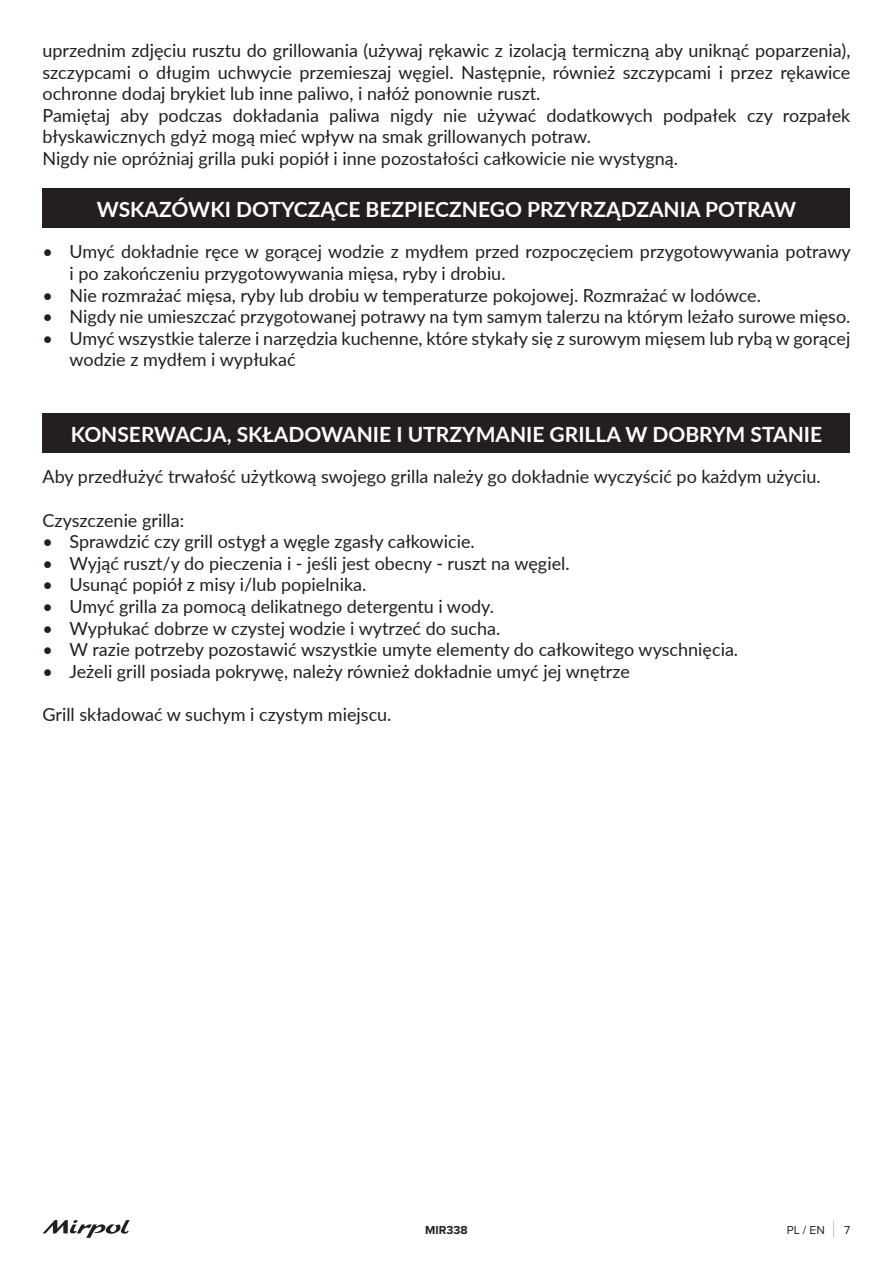
<style>
.page{position:relative;width:893px;height:1263px;background:#fff}
.page>*{position:absolute;margin:0;border:0;box-sizing:border-box;transform-origin:0 0}
.t1{font:700 21px "Lato";color:#fff}
.t2{font:18px/21.6px "Lato";color:#231f20}
.t3{font:700 12px "Proxima Nova";color:#231f20}
.t4{font:12px "Proxima Nova";color:#231f20}
</style>
<div class="page">
<svg style="left:833px;top:1220px;width:1px;height:17px"></svg>
<svg style="left:43px;top:1220px;width:87px;height:17px"></svg>
<div style="left:43px;top:189px;width:807px;height:39px;background:#231f20"></div>
<div style="left:43px;top:414px;width:807px;height:39px;background:#231f20"></div>
<p class="t2" style="left:43px;top:39px;width:809px">uprzednim zdjęciu rusztu do grillowania (używaj rękawic z izolacją termiczną aby uniknąć poparzenia), szczypcami o długim uchwycie przemieszaj węgiel. Następnie, również szczypcami i przez rękawice ochronne dodaj brykiet lub inne paliwo, i nałóż ponownie ruszt.<br>Pamiętaj aby podczas dokładania paliwa nigdy nie używać dodatkowych podpałek czy rozpałek błyskawicznych gdyż mogą mieć wpływ na smak grillowanych potraw.<br>Nigdy nie opróżniaj grilla puki popiół i inne pozostałości całkowicie nie wystygną.</p>
<p class="t1" style="left:97px;top:194px;width:701px">WSKAZÓWKI DOTYCZĄCE BEZPIECZNEGO PRZYRZĄDZANIA POTRAW</p>
<p class="t2" style="left:70px;top:240px;width:783px;text-indent:-27px">• Umyć dokładnie ręce w gorącej wodzie z mydłem przed rozpoczęciem przygotowywania potrawy i po zakończeniu przygotowywania mięsa, ryby i drobiu.</p>
<p class="t2" style="left:43px;top:284px;width:720px">• Nie rozmrażać mięsa, ryby lub drobiu w temperaturze pokojowej. Rozmrażać w lodówce.</p>
<p class="t2" style="left:43px;top:305px;width:809px">• Nigdy nie umieszczać przygotowanej potrawy na tym samym talerzu na którym leżało surowe mięso.</p>
<p class="t2" style="left:70px;top:327px;width:782px;text-indent:-27px">• Umyć wszystkie talerze i narzędzia kuchenne, które stykały się z surowym mięsem lub rybą w gorącej wodzie z mydłem i wypłukać</p>
<p class="t1" style="left:71px;top:419px;width:753px">KONSERWACJA, SKŁADOWANIE I UTRZYMANIE GRILLA W DOBRYM STANIE</p>
<p class="t2" style="left:43px;top:465px;width:780px">Aby przedłużyć trwałość użytkową swojego grilla należy go dokładnie wyczyścić po każdym użyciu.</p>
<p class="t2" style="left:43px;top:508px;width:143px">Czyszczenie grilla:</p>
<p class="t2" style="left:43px;top:530px;width:434px">• Sprawdzić czy grill ostygł a węgle zgasły całkowicie.</p>
<p class="t2" style="left:43px;top:552px;width:529px">• Wyjąć ruszt/y do pieczenia i - jeśli jest obecny - ruszt na węgiel.</p>
<p class="t2" style="left:43px;top:573px;width:325px">• Usunąć popiół z misy i/lub popielnika.</p>
<p class="t2" style="left:43px;top:595px;width:453px">• Umyć grilla za pomocą delikatnego detergentu i wody.</p>
<p class="t2" style="left:43px;top:616px;width:459px">• Wypłukać dobrze w czystej wodzie i wytrzeć do sucha.</p>
<p class="t2" style="left:43px;top:638px;width:697px">• W razie potrzeby pozostawić wszystkie umyte elementy do całkowitego wyschnięcia.</p>
<p class="t2" style="left:43px;top:660px;width:589px">• Jeżeli grill posiada pokrywę, należy również dokładnie umyć jej wnętrze</p>
<p class="t2" style="left:43px;top:703px;width:350px">Grill składować w suchym i czystym miejscu.</p>
<p class="t3" style="left:425px;top:1221px;width:44px">MIR338</p>
<p class="t4" style="left:787px;top:1221px;width:40px">PL / EN</p>
<p class="t4" style="left:844px;top:1221px;width:8px">7</p>
</div>
